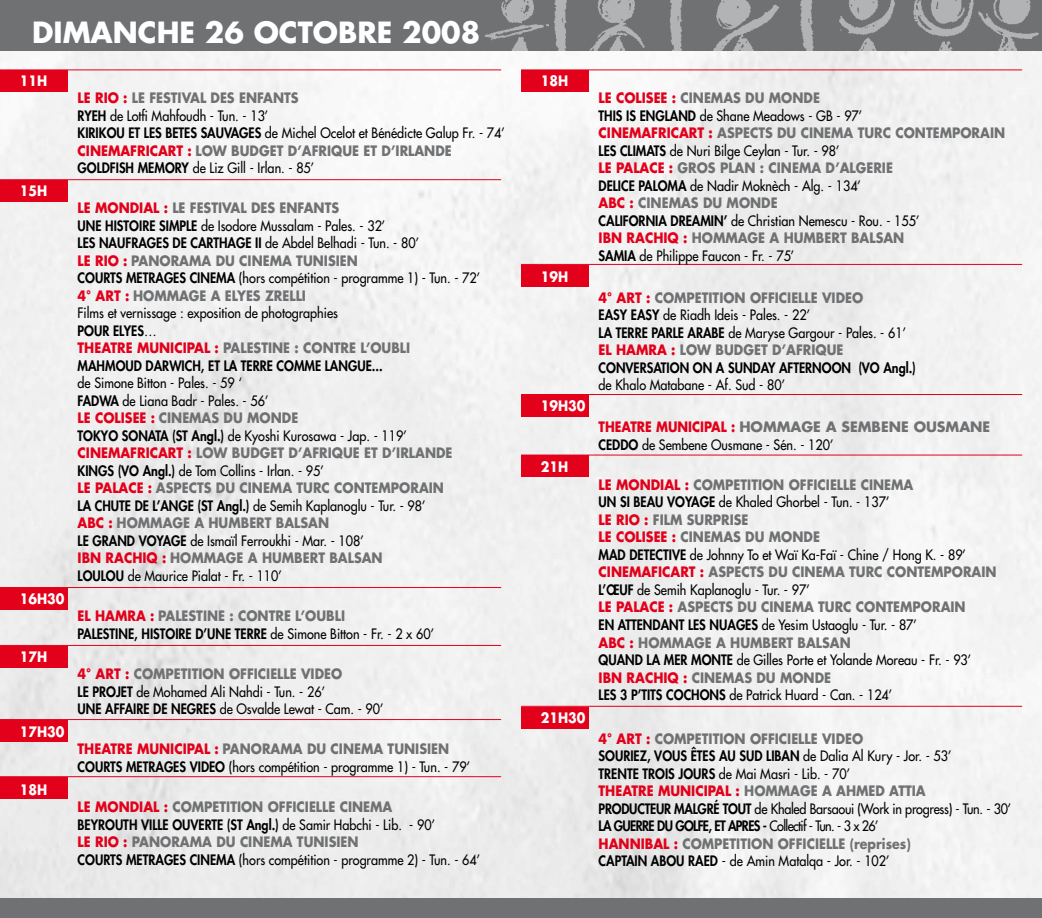
<style>
.page{position:relative;width:1042px;height:918px;background:#fff}
.page>*{position:absolute;margin:0;border:0;box-sizing:border-box;transform-origin:0 0}
.t1{font:700 28.53px "Futura";color:#fff}
.t2{font:14px/17.5px "Futura";color:#000;scale:.9 1}
.t3{font:14px/17.5px "Futura";letter-spacing:-.02em;color:#000;scale:.9 1}
.t4{font:800 14px/17.5px "Futura";color:#000;scale:.9 1}
.t5{font:700 14px "Futura";color:#707173;scale:.9 1}
.t6{font:700 14px "Futura";color:#fff;scale:.9 1}
.s1{font-weight:700;color:#e2001a}
.s2{font-weight:700;color:#707173}
.s3{font-weight:800}
.s4{font-weight:400}
.s5{color:#e2001a}
</style>
<div class="page">
<img style="left:0;top:51px;width:1042px;height:847px">
<div style="left:0;top:898px;width:1042px;height:20px;background:#707173"></div>
<hr style="left:521px;top:69px;width:501px;height:1px;background:#e2001a">
<div style="left:521px;top:70px;width:68px;height:22px;background:#e2001a"></div>
<hr style="left:521px;top:264px;width:501px;height:1px;background:#e2001a">
<div style="left:521px;top:265px;width:68px;height:22px;background:#e2001a"></div>
<hr style="left:521px;top:394px;width:501px;height:1px;background:#e2001a">
<div style="left:521px;top:395px;width:68px;height:22px;background:#e2001a"></div>
<hr style="left:521px;top:454px;width:501px;height:1px;background:#e2001a">
<div style="left:521px;top:455px;width:68px;height:22px;background:#e2001a"></div>
<hr style="left:521px;top:706px;width:501px;height:1px;background:#e2001a">
<div style="left:521px;top:706px;width:68px;height:22px;background:#e2001a"></div>
<hr style="left:0;top:69px;width:501px;height:1px;background:#e2001a">
<div style="left:0;top:70px;width:68px;height:22px;background:#e2001a"></div>
<hr style="left:0;top:179px;width:501px;height:1px;background:#e2001a">
<div style="left:0;top:180px;width:68px;height:22px;background:#e2001a"></div>
<hr style="left:0;top:587px;width:501px;height:1px;background:#e2001a">
<div style="left:0;top:588px;width:68px;height:22px;background:#e2001a"></div>
<hr style="left:0;top:645px;width:501px;height:1px;background:#e2001a">
<div style="left:0;top:646px;width:68px;height:21px;background:#e2001a"></div>
<hr style="left:0;top:719px;width:501px;height:1px;background:#e2001a">
<div style="left:0;top:720px;width:68px;height:22px;background:#e2001a"></div>
<hr style="left:0;top:776px;width:501px;height:1px;background:#e2001a">
<div style="left:0;top:777px;width:68px;height:22px;background:#e2001a"></div>
<div style="left:0;top:0;width:1042px;height:51px;background:#707173"></div>
<img style="left:484px;top:0;width:555px;height:51px">
<h1 class="t1" style="left:32px;top:13px;width:450px">DIMANCHE 26 OCTOBRE 2008</h1>
<p class="t6" style="left:20px;top:71px;width:32px">11H</p>
<p class="t6" style="left:20px;top:181px;width:32px">15H</p>
<p class="t6" style="left:20px;top:589px;width:51px">16H30</p>
<p class="t6" style="left:20px;top:647px;width:32px">17H</p>
<p class="t6" style="left:20px;top:722px;width:51px">17H30</p>
<p class="t6" style="left:20px;top:780px;width:32px">18H</p>
<p class="t2" style="left:78px;top:89px;width:476px"><span class="s1">LE RIO :</span> <span class="s2">LE FESTIVAL DES ENFANTS<br></span><span class="s3">RYEH</span> de Lotfi Mahfoudh - Tun -. 13‘<br><span class="s3">KIRIKOU ET LES BETES SAUVAGES</span> de Michel Ocelot et Bénédicte Galup Fr -. 74‘ <span class="s1">CINEMAFRICART :</span> <span class="s2">LOW BUDGET D’AFRIQUE ET D’IRLANDE </span><span class="s3">GOLDFISH MEMORY</span> de Liz Gill - Irlan -. 85‘</p>
<p class="t2" style="left:78px;top:199px;width:449px"><span class="s1">LE MONDIAL :</span> <span class="s2">LE FESTIVAL DES ENFANTS<br></span><span class="s3">UNE HISTOIRE SIMPLE</span> de Isodore Mussalam - Pales -. 32‘<br><span class="s3">LES NAUFRAGES DE CARTHAGE II</span> de Abdel Belhadi - Tun -. 80‘<br><span class="s1">LE RIO :</span> <span class="s2">PANORAMA DU CINEMA TUNISIEN<br></span><span class="s3">COURTS METRAGES CINEMA</span> (hors compétition - programme 1 -) Tun -. 72‘ <span class="s1">4° ART :</span> <span class="s2">HOMMAGE A ELYES ZRELLI<br></span>Films et vernissage : exposition de photographies<br><span class="s3">POUR ELYES</span>...<br><span class="s1">THEATRE MUNICIPAL :</span> <span class="s2">PALESTINE : CONTRE ’L OUBLI<br></span><span class="s3">MAHMOUD DARWICH, ET LA TERRE COMME LANGUE...</span></p>
<p class="t2" style="left:78px;top:374px;width:418px">de Simone Bitton - Pales -. 59 ’<br><span class="s3">FADWA</span> de Liana Badr - Pales -. 56‘<br><span class="s1">LE COLISEE :</span> <span class="s2">CINEMAS DU MONDE<br></span><span class="s3">TOKYO SONATA (ST Angl ) .</span> de Kyoshi Kurosawa - Jap -. 119‘ <span class="s1">CINEMAFRICART :</span> <span class="s2">LOW BUDGET D’AFRIQUE ET D’IRLANDE </span><span class="s3">KINGS (VO Angl ) .</span> de Tom Collins - Irlan -. 95‘<br><span class="s1">LE PALACE :</span> <span class="s2">ASPECTS DU CINEMA TURC CONTEMPORAIN </span><span class="s3">LA CHUTE DE ’L ANGE (ST Angl ) .</span> de Semih Kaplanoglu - Tur -. 98‘ <span class="s1">ABC :</span> <span class="s2">HOMMAGE A HUMBERT BALSAN<br></span><span class="s3">LE GRAND VOYAGE</span> de Ismaïl Ferroukhi - Mar -. 108‘<br><span class="s1">IBN RACHIQ :</span> <span class="s2">HOMMAGE A HUMBERT BALSAN<br></span><span class="s3">LOULOU</span> de Maurice Pialat - Fr -. 110‘</p>
<p class="t4" style="left:78px;top:607px;width:398px"><span class="s1">EL HAMRA :</span> <span class="s2">PALESTINE : CONTRE ’L OUBLI<br></span>PALESTINE, HISTOIRE ’D UNE TERRE <span class="s4">de Simone Bitton - F r x2-. 6 0 ‘</span></p>
<p class="t2" style="left:78px;top:665px;width:342px"><span class="s1">4° ART :</span> <span class="s2">COMPETITION OFFICIELLE VIDEO<br></span><span class="s3">LE PROJET</span> de Mohamed Ali Nahdi - Tun -. 26‘<br><span class="s3">UNE AFFAIRE DE NEGRES</span> de Osvalde Lewat - Cam -. 90‘</p>
<p class="t2" style="left:78px;top:740px;width:438px"><span class="s1">THEATRE MUNICIPAL :</span> <span class="s2">PANORAMA DU CINEMA TUNISIEN<br></span><span class="s3">COURTS METRAGES VIDEO</span> (hors compétition - programme 1 -) Tun -. 79‘</p>
<p class="t2" style="left:78px;top:798px;width:449px"><span class="s1">LE MONDIAL :</span> <span class="s2">COMPETITION OFFICIELLE CINEMA<br></span><span class="s3">BEYROUTH VILLE OUVERTE (ST Angl ) .</span> de Samir Habchi - Lib -. 90‘<br><span class="s1">LE RIO :</span> <span class="s2">PANORAMA DU CINEMA TUNISIEN<br></span><span class="s3">COURTS METRAGES CINEMA</span> (hors compétition - programme 2 -) Tun -. 64‘</p>
<p class="t6" style="left:541px;top:71px;width:32px">18H</p>
<p class="t6" style="left:541px;top:267px;width:32px">19H</p>
<p class="t6" style="left:541px;top:396px;width:51px">19H30</p>
<p class="t6" style="left:541px;top:458px;width:32px">21H</p>
<p class="t6" style="left:541px;top:708px;width:51px">21H30</p>
<p class="t2" style="left:598px;top:89px;width:453px"><span class="s1">LE COLISEE :</span> <span class="s2">CINEMAS DU MONDE<br></span><span class="s3">THIS IS ENGLAND</span> de Shane Meadows - GB - 97‘<br><span class="s1">CINEMAFRICART :</span> <span class="s2">ASPECTS DU CINEMA TURC CONTEMPORAIN </span><span class="s3">LES CLIMATS</span> de Nuri Bilge Ceylan - Tur -. 98‘<br><span class="s1">LE PALACE :</span> <span class="s2">GROS PLAN : CINEMA D’ALGERIE<br></span><span class="s3">DELICE PALOMA</span> de Nadir Moknèch - Alg -. 134‘<br><span class="s1">ABC :</span> <span class="s2">CINEMAS DU MONDE<br></span><span class="s3">CALIFORNIA DREAMIN’</span> de Christian Nemescu - Rou -. 155‘<br><span class="s1">IBN RACHIQ :</span> <span class="s2">HOMMAGE A HUMBERT BALSAN<br></span><span class="s3">SAMIA</span> de Philippe Faucon - Fr -. 75‘</p>
<p class="t5" style="left:598px;top:288px;width:296px"><span class="s5">4° ART :</span> COMPETITION OFFICIELLE VIDEO</p>
<p class="t2" style="left:598px;top:306px;width:237px"><span class="s3">EASY EASY</span> de Riadh Ideis - Pales -. 22‘</p>
<p class="t2" style="left:598px;top:324px;width:343px"><span class="s3">LA TERRE PARLE ARABE</span> de Maryse Gargour - Pales -. 61‘</p>
<p class="t5" style="left:598px;top:340px;width:273px"><span class="s5">EL HAMRA :</span> LOW BUDGET D’AFRIQUE</p>
<p class="t4" style="left:858px;top:358px;width:65px">(VO Angl (.</p>
<p class="t4" style="left:598px;top:358px;width:282px">CONVERSATION ON A SUNDAY AFTERNOON</p>
<p class="t2" style="left:598px;top:376px;width:209px">de Khalo Matabane - Af. Sud - 80‘</p>
<p class="t2" style="left:598px;top:418px;width:437px"><span class="s1">THEATRE MUNICIPAL :</span> <span class="s2">HOMMAGE A SEMBENE OUSMANE<br></span><span class="s3">CEDDO</span> de Sembene Ousmane - Sén -. 120‘</p>
<p class="t5" style="left:598px;top:475px;width:351px"><span class="s5">LE MONDIAL :</span> COMPETITION OFFICIELLE CINEMA</p>
<p class="t2" style="left:598px;top:493px;width:325px"><span class="s3">UN SI BEAU VOYAGE</span> de Khaled Ghorbel - Tun -. 137‘</p>
<p class="t5" style="left:687px;top:510px;width:10px">SURPRISE</p>
<p class="t2" style="left:598px;top:511px;width:444px"><span class="s1">LE RIO :</span> <span class="s2">FILM<br></span><span class="s1">LE COLISEE :</span> <span class="s2">CINEMAS DU MONDE<br></span><span class="s3">MAD DETECTIVE</span> de Johnny To et Waï Ka-Faï - Chine / Hong -.K 89‘ <span class="s1">CINEMAFICART :</span> <span class="s2">ASPECTS DU CINEMA TURC CONTEMPORAIN </span><span class="s3">’L ŒUF</span> de Semih Kaplanoglu - Tur -. 97‘<br><span class="s1">LE PALACE :</span> <span class="s2">ASPECTS DU CINEMA TURC CONTEMPORAIN<br></span><span class="s3">EN ATTENDANT LES NUAGES</span> de Yesim Ustaoglu - Tur -. 87‘<br><span class="s1">ABC :</span> <span class="s2">HOMMAGE A HUMBERT BALSAN<br></span><span class="s3">QUAND LA MER MONTE</span> de Gilles Porte et Yolande Moreau - Fr -. 93‘ <span class="s1">IBN RACHIQ :</span> <span class="s2">CINEMAS DU MONDE<br></span><span class="s3">LES ’P3 TITS COCHONS</span> de Patrick Huard - Can -. 124‘</p>
<p class="t3" style="left:598px;top:730px;width:460px"><span class="s1">4° ART :</span> <span class="s2">COMPETITION OFFICIELLE VIDEO<br></span><span class="s3">SOURIEZ, VOUS ÊTES AU SUD LIBAN</span> de Dalia Al Kury - Jor -. 53‘<br><span class="s3">TRENTE TROIS JOURS</span> de Mai Masri - Lib -. 70‘<br><span class="s1">THEATRE MUNICIPAL :</span> <span class="s2">HOMMAGE A AHMED ATTIA<br></span><span class="s3">PRODUCTEUR MALGRÉ TOUT</span> de Khaled Barsaoui (Work in progress -) Tun -. 30‘ <span class="s3">LA GUERRE DU GOLFE, ET APRES -</span> Collectif - T u n x3-. 2 6 ‘<br><span class="s1">HANNIBAL :</span> <span class="s2">COMPETITION OFFICIELLE (REPRISES(<br></span><span class="s3">CAPTAIN ABOU RAED</span> - de Amin Matalqa - Jor -. 102‘</p>
</div>
